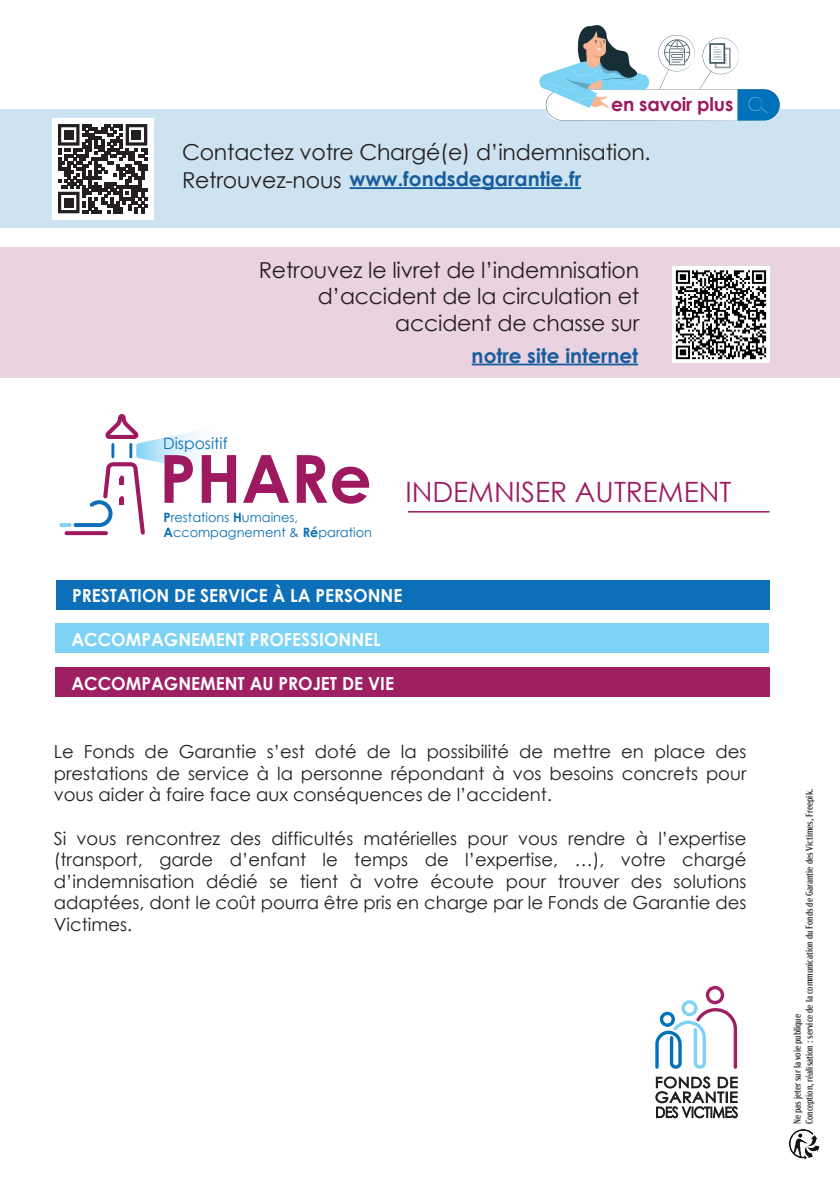
<style>
.page{position:relative;width:840px;height:1191px;background:#fff}
.page>*{position:absolute;margin:0;border:0;box-sizing:border-box;transform-origin:0 0}
.t1{font:700 66.4px "Century Gothic";color:#9f1960}
.t2{font:28px "Century Gothic";color:#9d1a61}
.t3{font:22px/26.4px "Century Gothic";letter-spacing:-.01em;color:#231f20;text-align:right}
.t4{font:700 20px "Century Gothic";color:#175d9e}
.t5{font:700 18.8px "Century Gothic";letter-spacing:-.01em;color:#9d1a61}
.t6{font:18px/21.6px "Century Gothic";color:#231f20;text-align:justify}
.t7{font:700 18px "Century Gothic";color:#fff;scale:.96 1}
.t8{font:15.6px "Century Gothic";color:#0b6fb9}
.t9{font:13px/15.4px "Century Gothic";color:#0b6fb9}
.t10{font:condensed 10px/12px "Acme Gothic";color:#231f20}
.s1{font-weight:400;font-size:22px;color:#231f20}
.s2{font-weight:700}
</style>
<div class="page">
<svg style="left:655px;top:986px;width:81px;height:82px"></svg>
<svg style="left:655px;top:1076px;width:82px;height:42px"></svg>
<div style="left:0;top:247px;width:839px;height:131px;background:#ebd2e0"></div>
<div style="left:0;top:109px;width:839px;height:118px;background:#cde3f1"></div>
<svg style="left:539px;top:25px;width:240px;height:96px"></svg>
<img style="left:789px;top:1129px;width:31px;height:31px">
<div style="left:52px;top:118px;width:101px;height:101px;background:#fff"></div>
<svg style="left:58px;top:124px;width:89px;height:89px"></svg>
<div style="left:64px;top:130px;width:9px;height:9px;background:#231f20"></div>
<div style="left:132px;top:130px;width:9px;height:9px;background:#231f20"></div>
<div style="left:64px;top:198px;width:9px;height:9px;background:#231f20"></div>
<img style="left:672px;top:267px;width:96px;height:96px">
<svg style="left:64px;top:531px;width:44px;height:4px"></svg>
<svg style="left:59px;top:523px;width:13px;height:4px"></svg>
<svg style="left:74px;top:414px;width:125px;height:121px"></svg>
<hr style="left:408px;top:511px;width:361px;height:1px;background:#9d1a61">
<div style="left:56px;top:579px;width:713px;height:30px;background:#0c6fb8"></div>
<div style="left:55px;top:623px;width:713px;height:30px;background:#7cd3f6"></div>
<div style="left:55px;top:667px;width:714px;height:30px;background:#9e1f62"></div>
<hr style="left:349px;top:187px;width:231px;height:2px;background:#175d9e">
<hr style="left:471px;top:363px;width:167px;height:2px;background:#175d9e">
<p class="t5" style="left:610px;top:90px;width:124px">en savoir plus</p>
<p class="t3" style="left:182px;top:138px;width:470px">Contactez votre Chargé(e) d’indemnisation.</p>
<p class="t4" style="left:182px;top:164px;width:400px"><span class="s1">Retrouvez-nous</span> www.fondsdegarantie.fr</p>
<p class="t3" style="left:259px;top:256px;width:382px">Retrouvez le livret de l’indemnisation d’accident de la circulation et accident de chasse sur</p>
<p class="t8" style="left:163px;top:433px;width:66px">Dispositif</p>
<h1 class="t1" style="left:159px;top:428px;width:214px">PHARe</h1>
<p class="t9" style="left:163px;top:509px;width:210px"><span class="s2">P</span>restations <span class="s2">H</span>umaines,<br><span class="s2">A</span>ccompagnement &amp; <span class="s2">Ré</span>paration</p>
<p class="t4" style="left:471px;top:340px;width:168px">notre site internet</p>
<h2 class="t2" style="left:405px;top:473px;width:327px">INDEMNISER AUTREMENT</h2>
<p class="t7" style="left:72px;top:582px;width:345px">PRESTATION DE SERVICE À LA PERSONNE</p>
<p class="t7" style="left:71px;top:625px;width:323px">ACCOMPAGNEMENT PROFESSIONNEL</p>
<p class="t7" style="left:71px;top:669px;width:337px">ACCOMPAGNEMENT AU PROJET DE VIE</p>
<p class="t6" style="left:54px;top:740px;width:693px">Le Fonds de Garantie s’est doté de la possibilité de mettre en place des prestations de service à la personne répondant à vos besoins concrets pour vous aider à faire face aux conséquences de l’accident.</p>
<p class="t6" style="left:54px;top:827px;width:693px">Si vous rencontrez des difficultés matérielles pour vous rendre à l’expertise (transport, garde d’enfant le temps de l’expertise, …), votre chargé d’indemnisation dédié se tient à votre écoute pour trouver des solutions adaptées, dont le coût pourra être pris en charge par le Fonds de Garantie des Victimes.</p>
<p class="t10" style="left:790px;top:1124px;width:337px;rotate:-90deg">Ne pas jeter sur la voie publique<br>Conception, réalisation : service de la communication du Fonds de Garantie des Victimes, Freepik.</p>
</div>
